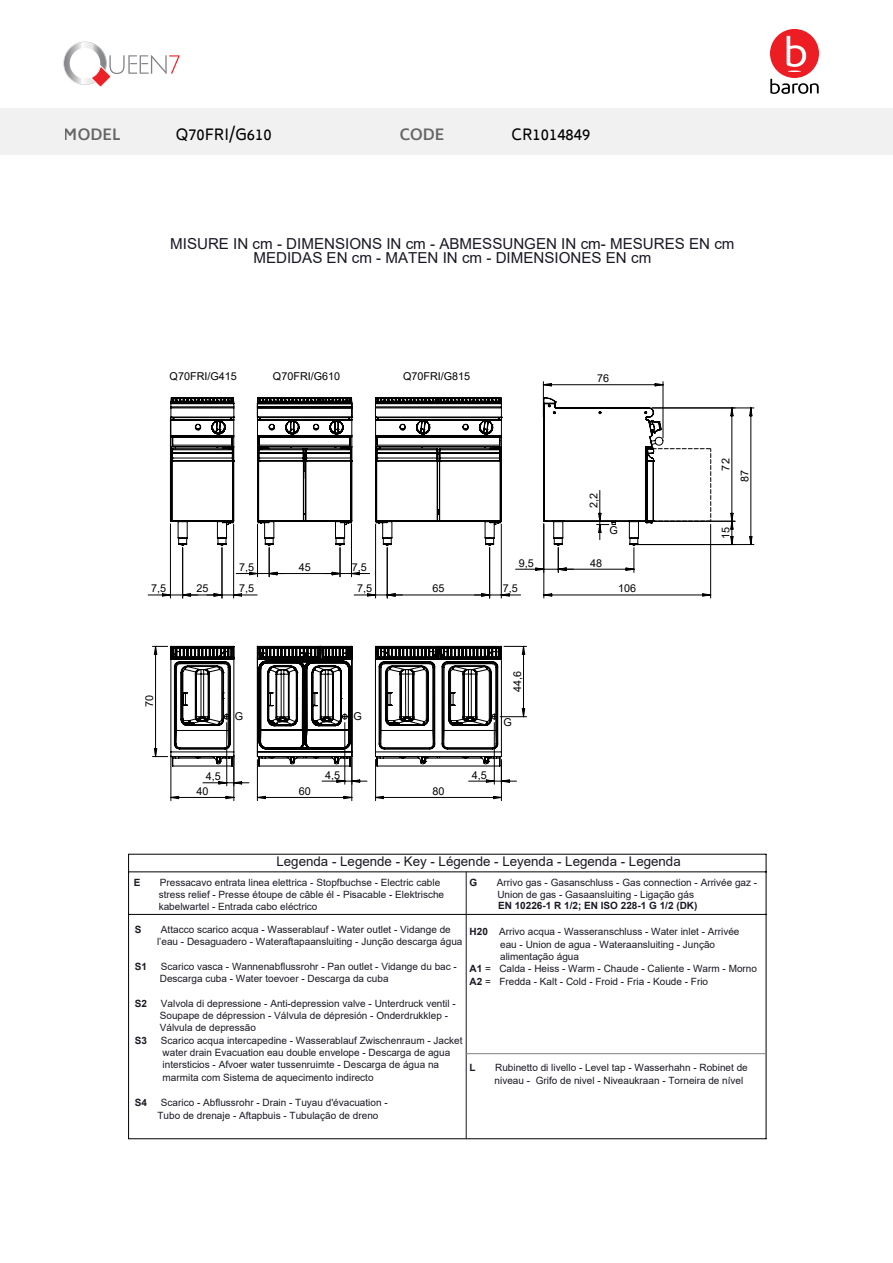
<style>
.page{position:relative;width:893px;height:1263px;background:#fff}
.page>*{position:absolute;margin:0;border:0;box-sizing:border-box;transform-origin:0 0}
.t1{font:15.15px/14.2px "Arial";color:#191924;text-align:center}
.t2{font:15px "Biryani";color:#000}
.t3{font:700 15px "Biryani";color:#4d4d4f}
.t4{font:13.35px "Arial";color:#191924}
.t5{font:10.8px "Arial";color:#000}
.t6{font:10.05px/12.3px "Arial";color:#191924}
.t7{font:700 10.05px "Arial";color:#191924}
.s1{font-weight:700}
</style>
<div class="page">
<hr style="left:129px;top:854px;width:637px;height:1px;background:#000">
<svg style="left:128px;top:854px;width:1px;height:18px"></svg>
<hr style="left:129px;top:872px;width:637px;height:1px;background:#000">
<svg style="left:766px;top:854px;width:1px;height:18px"></svg>
<hr style="left:128px;top:872px;width:1px;height:42px;background:#000">
<hr style="left:129px;top:914px;width:637px;height:1px;background:#000">
<hr style="left:766px;top:872px;width:1px;height:42px;background:#000">
<hr style="left:128px;top:914px;width:1px;height:225px;background:#000">
<hr style="left:129px;top:1138px;width:637px;height:1px;background:#000">
<hr style="left:766px;top:914px;width:1px;height:225px;background:#000">
<hr style="left:466px;top:872px;width:1px;height:267px;background:#191924">
<hr style="left:466px;top:1053px;width:300px;height:1px;background:#808080">
<svg style="left:169px;top:397px;width:334px;height:148px"></svg>
<svg style="left:148px;top:520px;width:344px;height:78px"></svg>
<svg style="left:515px;top:381px;width:239px;height:217px"></svg>
<svg style="left:152px;top:645px;width:375px;height:156px"></svg>
<div style="left:0;top:108px;width:893px;height:46px;background:#f1f1f2"></div>
<svg style="left:63px;top:42px;width:117px;height:45px"></svg>
<svg style="left:770px;top:79px;width:49px;height:15px"></svg>
<div style="left:770px;top:29px;width:49px;height:49px;background:#ed1d24;border-radius:50%"></div>
<svg style="left:787px;top:36px;width:19px;height:36px"></svg>
<h2 class="t3" style="left:64px;top:126px;width:58px">MODEL</h2>
<h2 class="t2" style="left:176px;top:126px;width:97px">Q70FRI/G610</h2>
<h2 class="t3" style="left:400px;top:126px;width:46px">CODE</h2>
<h2 class="t2" style="left:511px;top:126px;width:80px">CR1014849</h2>
<h1 class="t1" style="left:170px;top:237px;width:566px">MISURE IN cm - DIMENSIONS IN cm - ABMESSUNGEN IN cm- MESURES EN cm<br>MEDIDAS EN cm - MATEN IN cm - DIMENSIONES EN cm</h1>
<p class="t5" style="left:170px;top:369px;width:69px">Q70FRI/G415</p>
<p class="t5" style="left:273px;top:369px;width:69px">Q70FRI/G610</p>
<p class="t5" style="left:403px;top:369px;width:69px">Q70FRI/G815</p>
<p class="t5" style="left:597px;top:371px;width:14px">76</p>
<p class="t5" style="left:586px;top:508px;width:17px;rotate:-90deg">2,2</p>
<p class="t5" style="left:610px;top:523px;width:10px">G</p>
<p class="t5" style="left:299px;top:560px;width:14px">45</p>
<p class="t5" style="left:239px;top:560px;width:17px">7,5</p>
<p class="t5" style="left:352px;top:560px;width:17px">7,5</p>
<p class="t5" style="left:519px;top:555px;width:17px">9,5</p>
<p class="t5" style="left:590px;top:555px;width:14px">48</p>
<p class="t5" style="left:151px;top:581px;width:17px">7,5</p>
<p class="t5" style="left:196px;top:581px;width:14px">25</p>
<p class="t5" style="left:239px;top:581px;width:17px">7,5</p>
<p class="t5" style="left:142px;top:707px;width:14px;rotate:-90deg">70</p>
<p class="t5" style="left:235px;top:709px;width:10px">G</p>
<p class="t5" style="left:357px;top:581px;width:17px">7,5</p>
<p class="t5" style="left:432px;top:581px;width:14px">65</p>
<p class="t5" style="left:503px;top:581px;width:17px">7,5</p>
<p class="t5" style="left:353px;top:709px;width:10px">G</p>
<p class="t5" style="left:510px;top:692px;width:23px;rotate:-90deg">44,6</p>
<p class="t5" style="left:503px;top:715px;width:10px">G</p>
<p class="t5" style="left:206px;top:769px;width:17px">4,5</p>
<p class="t5" style="left:325px;top:767px;width:17px">4,5</p>
<p class="t5" style="left:472px;top:767px;width:17px">4,5</p>
<p class="t5" style="left:196px;top:784px;width:14px">40</p>
<p class="t5" style="left:299px;top:784px;width:14px">60</p>
<p class="t5" style="left:432px;top:784px;width:14px">80</p>
<p class="t5" style="left:618px;top:581px;width:20px">106</p>
<h3 class="t4" style="left:276px;top:852px;width:406px">Legenda - Legende - Key - Légende - Leyenda - Legenda - Legenda</h3>
<p class="t5" style="left:718px;top:470px;width:14px;rotate:-90deg">72</p>
<p class="t5" style="left:737px;top:482px;width:14px;rotate:-90deg">87</p>
<p class="t5" style="left:718px;top:539px;width:14px;rotate:-90deg">15</p>
<p class="t7" style="left:134px;top:875px;width:8px">E</p>
<p class="t6" style="left:159px;top:876px;width:287px">Pressacavo entrata linea elettrica - Stopfbuchse - Electric cable stress relief - Presse étoupe de câble él - Pisacable - Elektrische kabelwartel - Entrada cabo eléctrico</p>
<p class="t7" style="left:470px;top:875px;width:9px">G</p>
<p class="t6" style="left:497px;top:876px;width:262px">Arrivo gas - Gasanschluss - Gas connection - Arrivée gaz -<br>Union de gas - Gasaansluiting - Ligação gás</p>
<p class="t6" style="left:470px;top:926px;width:271px"><span class="s1">H20</span> Arrivo acqua - Wasseranschluss - Water inlet - Arrivée</p>
<p class="t6" style="left:500px;top:938px;width:216px">eau - Union de agua - Wateraansluiting - Junção</p>
<p class="t6" style="left:500px;top:950px;width:80px">alimentação água</p>
<p class="t6" style="left:470px;top:963px;width:289px"><span class="s1">A1</span> = Calda - Heiss - Warm - Chaude - Caliente - Warm - Morno</p>
<p class="t6" style="left:470px;top:975px;width:240px"><span class="s1">A2</span> = Fredda - Kalt - Cold - Froid - Fria - Koude - Frio</p>
<p class="t7" style="left:498px;top:899px;width:201px">EN 10226-1 R 1/2; EN ISO 228-1 G 1/2 (DK)</p>
<p class="t7" style="left:135px;top:922px;width:8px">S</p>
<p class="t6" style="left:157px;top:923px;width:307px;text-indent:4px">Attacco scarico acqua - Wasserablauf - Water outlet - Vidange de l’eau - Desaguadero - Wateraftapaansluiting - Junção descarga água</p>
<p class="t7" style="left:135px;top:959px;width:14px">S1</p>
<p class="t6" style="left:160px;top:960px;width:299px">Scarico vasca - Wannenabflussrohr - Pan outlet - Vidange du bac -<br>Descarga cuba - Water toevoer - Descarga da cuba</p>
<p class="t7" style="left:135px;top:996px;width:14px">S2</p>
<p class="t6" style="left:160px;top:997px;width:297px">Valvola di depressione - Anti-depression valve - Unterdruck ventil -<br>Soupape de dépression - Válvula de dépresión - Onderdrukklep -<br>Válvula de depressão</p>
<p class="t7" style="left:135px;top:1033px;width:14px">S3</p>
<p class="t6" style="left:161px;top:1034px;width:303px">Scarico acqua intercapedine - Wasserablauf Zwischenraum - Jacket water drain Evacuation eau double envelope - Descarga de agua intersticios - Afvoer water tussenruimte - Descarga de água na marmita com Sistema de aquecimento indirecto</p>
<p class="t7" style="left:135px;top:1095px;width:14px">S4</p>
<p class="t6" style="left:157px;top:1095px;width:232px;line-height:13.2px;text-indent:3px">Scarico - Abflussrohr - Drain - Tuyau d'évacuation -<br>Tubo de drenaje - Aftapbuis - Tubulação de dreno</p>
<p class="t7" style="left:470px;top:1061px;width:8px">L</p>
<p class="t6" style="left:495px;top:1061px;width:255px">Rubinetto di livello - Level tap - Wasserhahn - Robinet de niveau - Grifo de nivel - Niveaukraan - Torneira de nível</p>
</div>
